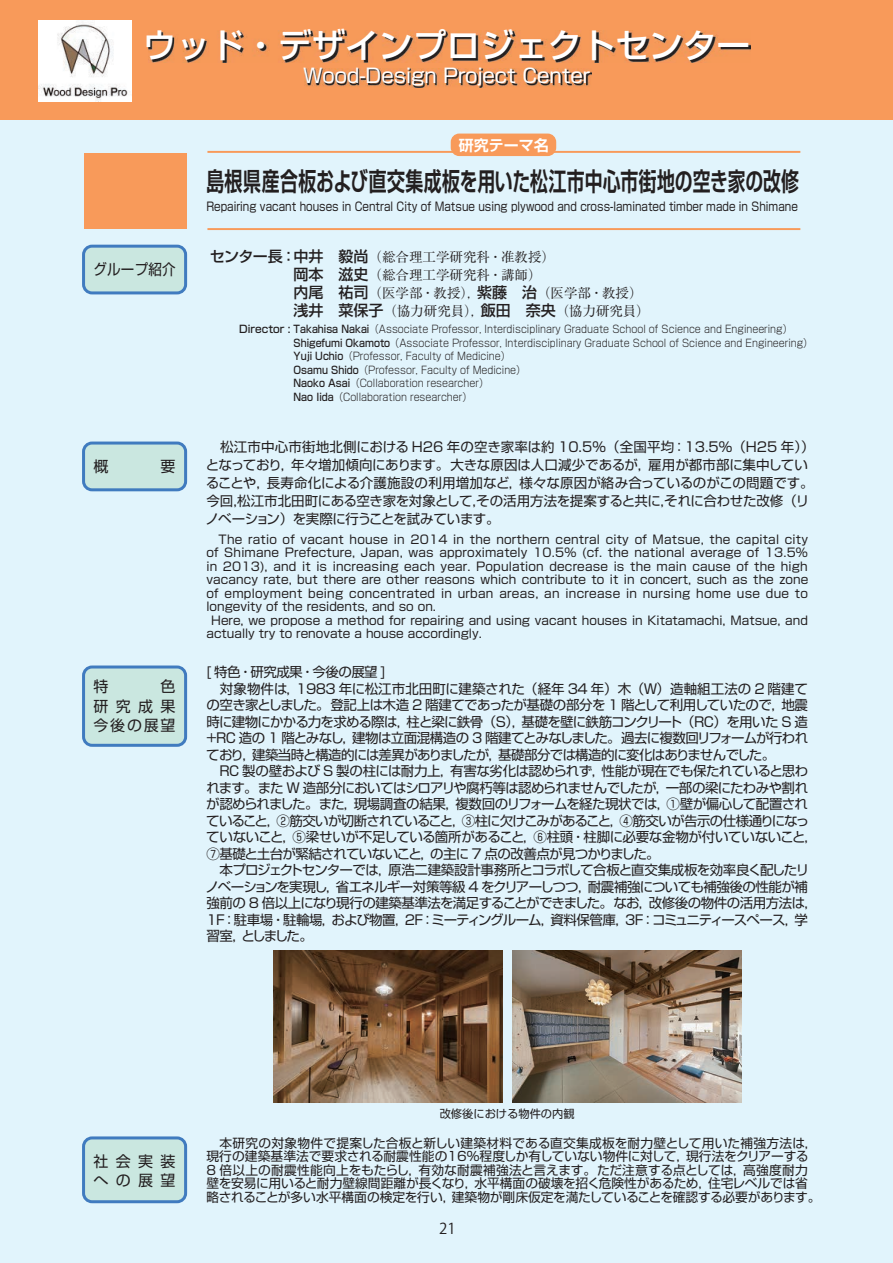
<style>
.page{position:relative;width:893px;height:1263px;background:#e1f4fc}
.page>*{position:absolute;margin:0;border:0;box-sizing:border-box;transform-origin:0 0}
.t1{font:500 33.75px "Shin Go Pro";color:#fff}
.t2{font:700 25.5px "Shin Go Pro De";color:#231f20;scale:.7 1}
.t3{font:19.5px "Shin Go Pro";color:#fff}
.t4{font:15px/19.5px "Shin Go Pro";letter-spacing:.12em;color:#231f20}
.t5{font:15px/19.5px "Shin Go Pro";letter-spacing:.49em;color:#231f20}
.t6{font:700 15px "Shin Go Pro De";color:#fff}
.t7{font:500 15px "Shin Go Pro";letter-spacing:-.04em;color:#231f20}
.t8{font:15px "Shin Go Pro";letter-spacing:.305em;color:#231f20;scale:.9 1}
.t9{font:15px "Shin Go Pro";letter-spacing:.305em;color:#231f20}
.t10{font:15px "Koz Go Pro";color:#231f20}
.t11{font:13.5px/16.5px "Shin Go Pro";letter-spacing:-.04em;color:#231f20}
.t12{font:13.5px/18px "Shin Go Pro";color:#231f20}
.t13{font:13.5px/18px "Ryumin Pro";color:#231f20}
.t14{font:12.75px/13.5px "Shin Go Pro";letter-spacing:-.005em;color:#231f20}
.t15{font:12px "Shin Go Pro";letter-spacing:.005em;color:#231f20}
.t16{font:12px "Shin Go Pro";letter-spacing:.005em;color:#231f20;scale:.86 1}
.t17{font:11.25px "Shin Go Pro";color:#231f20}
.t18{font:300 10.5px/13.5px "Shin Go Pro";color:#231f20;scale:.9 1}
.s1{font-family:"Shin Go Pro";font-weight:500;font-size:15px}
.s2{font-weight:500}
</style>
<div class="page">
<div style="left:0;top:0;width:893px;height:119px;background:#f89a5a"></div>
<div style="left:85px;top:153px;width:102px;height:76px;background:#f89a5a"></div>
<hr style="left:207px;top:151px;width:593px;height:2px;background:#f89a5a">
<hr style="left:207px;top:228px;width:593px;height:2px;background:#f89a5a">
<div style="left:451px;top:134px;width:105px;height:22px;background:#f89a5a;border-radius:9px"></div>
<img style="left:149px;top:30px;width:602px;height:32px">
<img style="left:305px;top:69px;width:286px;height:18px">
<div style="left:84px;top:246px;width:102px;height:47px;background:#cae7e0;border-radius:9px"></div>
<div style="left:82px;top:245px;width:105px;height:49px;border:3px solid #407bbf;border-radius:9px"></div>
<div style="left:84px;top:667px;width:102px;height:78px;background:#cae7e0;border-radius:9px"></div>
<div style="left:82px;top:665px;width:105px;height:82px;border:3px solid #407bbf;border-radius:9px"></div>
<div style="left:84px;top:443px;width:102px;height:47px;background:#cae7e0;border-radius:9px"></div>
<div style="left:82px;top:441px;width:105px;height:50px;border:3px solid #407bbf;border-radius:9px"></div>
<img style="left:273px;top:950px;width:229px;height:153px">
<img style="left:512px;top:950px;width:229px;height:153px">
<img style="left:38px;top:21px;width:94px;height:80px">
<div style="left:84px;top:1138px;width:102px;height:64px;background:#cae7e0;border-radius:9px"></div>
<div style="left:82px;top:1136px;width:105px;height:67px;border:3px solid #407bbf;border-radius:9px"></div>
<h1 class="t1" style="left:143px;top:17px;width:609px">ウッド・デザインプロジェクトセンター</h1>
<h3 class="t3" style="left:303px;top:60px;width:288px">Wood-Design Project Center</h3>
<p class="t6" style="left:459px;top:133px;width:91px">研究テーマ名</p>
<h2 class="t2" style="left:206px;top:161px;width:848px">島根県産合板および直交集成板を用いた松江市中心市街地の空き家の改修</h2>
<p class="t8" style="left:94px;top:257px;width:93px">グループ紹介</p>
<p class="t9" style="left:94px;top:454px;width:84px">概　　　要</p>
<p class="t4" style="left:94px;top:694px;width:84px">研究成果今後の展望</p>
<p class="t16" style="left:206px;top:197px;width:689px">Repairing vacant houses in Central City of Matsue using plywood and cross-laminated timber made in Shimane</p>
<p class="t13" style="left:294px;top:247px;width:358px"><span class="s1">中井　毅尚</span>（総合理工学研究科・准教授）<br><span class="s1">岡本　滋史</span>（総合理工学研究科・講師）<br><span class="s1">内尾　祐司</span>（医学部・教授），<span class="s1">紫藤　治</span>（医学部・教授）<span class="s1">浅井　菜保子</span>（協力研究員），<span class="s1">飯田　奈央</span>（協力研究員）</p>
<p class="t18" style="left:294px;top:335px;width:578px"><span class="s2">Shigefumi Okamoto</span>（Associate Professor, Interdisciplinary Graduate School of Science and Engineering）<span class="s2">Yuji Uchio</span>（Professor, Faculty of Medicine）<br><span class="s2">Osamu Shido</span>（Professor, Faculty of Medicine）<br><span class="s2">Naoko Asai</span>（Collaboration researcher）<br><span class="s2">Nao Iida</span>（Collaboration researcher）</p>
<p class="t12" style="left:206px;top:436px;width:611px">　松江市中心市街地北側における H26 年の空き家率は約 10.5％（全国平均：13.5％（H25 年））となっており，年々増加傾向にあります。大きな原因は人口減少であるが，雇用が都市部に集中していることや，長寿命化による介護施設の利用増加など，様々な原因が絡み合っているのがこの問題です。今回，松江市北田町にある空き家を対象として，その活用方法を提案すると共に，それに合わせた改修（リノベーション）を実際に行うことを試みています。</p>
<p class="t15" style="left:206px;top:529px;width:603px">　The ratio of vacant house in 2014 in the northern central city of Matsue, the capital city</p>
<p class="t15" style="left:206px;top:543px;width:603px">of Shimane Prefecture, Japan, was approximately 10.5% (cf. the national average of 13.5%</p>
<p class="t15" style="left:206px;top:556px;width:603px">in 2013), and it is increasing each year. Population decrease is the main cause of the high</p>
<p class="t15" style="left:206px;top:570px;width:603px">vacancy rate, but there are other reasons which contribute to it in concert, such as the zone</p>
<p class="t15" style="left:206px;top:583px;width:603px">of employment being concentrated in urban areas, an increase in nursing home use due to</p>
<p class="t15" style="left:206px;top:597px;width:231px">longevity of the residents, and so on.</p>
<p class="t15" style="left:211px;top:610px;width:598px">Here, we propose a method for repairing and using vacant houses in Kitatamachi, Matsue, and</p>
<p class="t15" style="left:206px;top:624px;width:277px">actually try to renovate a house accordingly.</p>
<p class="t11" style="left:206px;top:662px;width:614px">[ 特色・研究成果・今後の展望 ]<br>　対象物件は，1983 年に松江市北田町に建築された（経年 34 年）木（W）造軸組工法の 2 階建ての空き家としました。登記上は木造 2 階建てであったが基礎の部分を 1 階として利用していたので，地震時に建物にかかる力を求める際は，柱と梁に鉄骨（S），基礎を壁に鉄筋コンクリート（RC）を用いた S 造+RC 造の 1 階とみなし，建物は立面混構造の 3 階建てとみなしました。過去に複数回リフォームが行われており，建築当時と構造的には差異がありましたが，基礎部分では構造的に変化はありませんでした。<br>　RC 製の壁および S 製の柱には耐力上，有害な劣化は認められず，性能が現在でも保たれていると思われます。また W 造部分においてはシロアリや腐朽等は認められませんでしたが，一部の梁にたわみや割れが認められました。また，現場調査の結果，複数回のリフォームを経た現状では，①壁が偏心して配置されていること，②筋交いが切断されていること，③柱に欠けこみがあること，④筋交いが告示の仕様通りになっていないこと，⑤梁せいが不足している箇所があること，⑥柱頭・柱脚に必要な金物が付いていないこと，⑦基礎と土台が緊結されていないこと，の主に 7 点の改善点が見つかりました。<br>　本プロジェクトセンターでは，原浩二建築設計事務所とコラボして合板と直交集成板を効率良く配したリノベーションを実現し，省エネルギー対策等級 4 をクリアーしつつ，耐震補強についても補強後の性能が補強前の 8 倍以上になり現行の建築基準法を満足することができました。なお，改修後の物件の活用方法は，1F：駐車場・駐輪場，および物置，2F：ミーティングルーム，資料保管庫，3F：コミュニティースペース，学習室，としました。</p>
<p class="t7" style="left:210px;top:244px;width:88px">センター長：</p>
<p class="t18" style="left:239px;top:321px;width:616px"><span class="s2">Director : Takahisa Nakai</span>（Associate Professor, Interdisciplinary Graduate School of Science and Engineering）</p>
<p class="t5" style="left:94px;top:1149px;width:84px">社会実装への展望</p>
<p class="t17" style="left:440px;top:1104px;width:136px">改修後における物件の内観</p>
<p class="t14" style="left:206px;top:1134px;width:616px">　本研究の対象物件で提案した合板と新しい建築材料である直交集成板を耐力壁として用いた補強方法は，現行の建築基準法で要求される耐震性能の１6％程度しか有していない物件に対して，現行法をクリアーする8 倍以上の耐震性能向上をもたらし，有効な耐震補強法と言えます。ただ注意する点としては，高強度耐力壁を安易に用いると耐力壁線間距離が長くなり，水平構面の破壊を招く危険性があるため，住宅レベルでは省略されることが多い水平構面の検定を行い，建築物が剛床仮定を満たしていることを確認する必要があります。</p>
<p class="t10" style="left:439px;top:1218px;width:18px">21</p>
</div>
